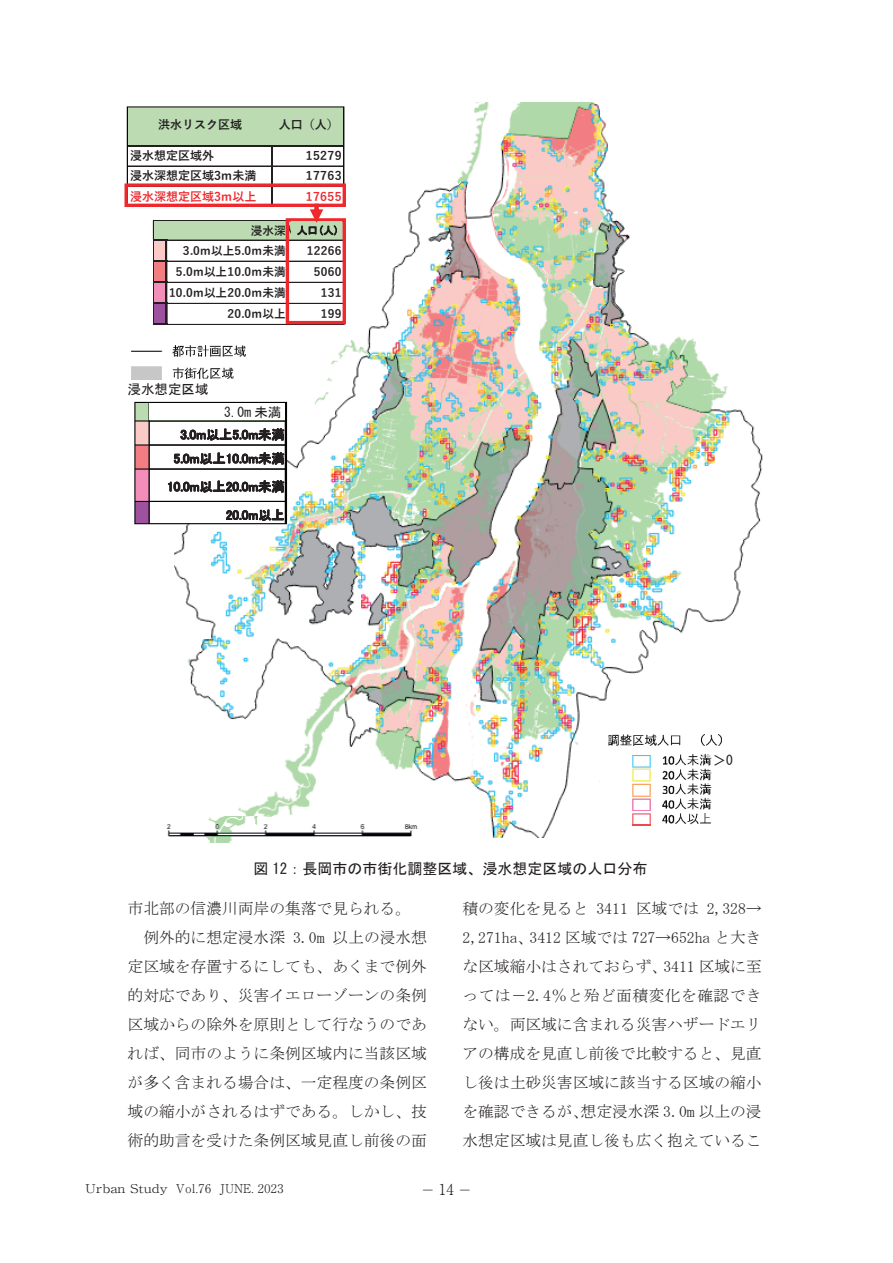
<style>
.page{position:relative;width:893px;height:1263px;background:#fff}
.page>*{position:absolute;margin:0;border:0;box-sizing:border-box;transform-origin:0 0}
.t1{font:15.75px/29.1px "MS Mincho";color:#231f20;text-align:justify}
.t2{font:15px "MS Gothic";color:#231f20}
.t3{font:13.5px "MS Gothic";color:#231f20}
.t4{font:300 13.5px "Ryumin Pro";color:#231f20;scale:1.3 1}
.t5{font:13.2px/24px "MS P Gothic";color:#231f20;text-align:center}
.t6{font:700 12px "Yu Gothic";letter-spacing:.005em;color:#231f20}
.t7{font:300 12px "Ryumin Pro";color:#231f20;scale:1.2 1}
.t8{font:700 12px "Yu Gothic";letter-spacing:.015em;color:#ee292d}
.t9{font:700 11.7px/20.2px "Yu Gothic";letter-spacing:.02em;color:#231f20}
.t10{font:10.5px "MS Gothic";color:#231f20}
.s1{font-size:15px}
</style>
<div class="page">
<img style="left:175px;top:103px;width:588px;height:735px">
<div style="left:600px;top:729px;width:158px;height:100px;background:#fff"></div>
<img style="left:608px;top:734px;width:114px;height:91px">
<svg style="left:633px;top:824px;width:18px;height:1px"></svg>
<div style="left:128px;top:107px;width:216px;height:97px;background:#fff"></div>
<div style="left:128px;top:107px;width:216px;height:19px;background:#bcdbb3"></div>
<div style="left:128px;top:125px;width:216px;height:22px;background:#bcdbb3"></div>
<hr style="left:128px;top:166px;width:144px;height:1px;background:#231f20">
<hr style="left:273px;top:166px;width:70px;height:1px;background:#231f20">
<hr style="left:272px;top:147px;width:1px;height:57px;background:#231f20">
<hr style="left:128px;top:145px;width:216px;height:2px;background:#231f20">
<div style="left:127px;top:107px;width:217px;height:98px;border:1px solid #030303"></div>
<svg style="left:124px;top:181px;width:224px;height:145px"></svg>
<div style="left:131px;top:344px;width:126px;height:37px;background:#fff"></div>
<img style="left:131px;top:345px;width:115px;height:34px">
<img style="left:131px;top:378px;width:31px;height:1px">
<div style="left:135px;top:403px;width:151px;height:120px;background:#fff"></div>
<div style="left:135px;top:403px;width:150px;height:18px;background:#bcdbb3"></div>
<div style="left:135px;top:421px;width:14px;height:24px;background:#facac6"></div>
<div style="left:135px;top:445px;width:14px;height:24px;background:#f27e83"></div>
<div style="left:135px;top:469px;width:14px;height:32px;background:#f38dba"></div>
<div style="left:135px;top:501px;width:14px;height:22px;background:#9e519f"></div>
<hr style="left:148px;top:403px;width:2px;height:120px;background:#030303">
<hr style="left:135px;top:420px;width:151px;height:1px;background:#030303">
<hr style="left:135px;top:444px;width:151px;height:2px;background:#030303">
<hr style="left:135px;top:468px;width:151px;height:2px;background:#030303">
<hr style="left:135px;top:501px;width:151px;height:1px;background:#030303">
<div style="left:134px;top:402px;width:153px;height:122px;border:1px solid #030303"></div>
<div style="left:150px;top:403px;width:135px;height:17px;background:#fff"></div>
<img style="left:166px;top:816px;width:253px;height:26px">
<p class="t6" style="left:158px;top:118px;width:85px">洪⽔リスク区域</p>
<p class="t6" style="left:279px;top:118px;width:61px">⼈⼝（⼈）</p>
<p class="t6" style="left:130px;top:149px;width:85px">浸⽔想定区域外</p>
<p class="t6" style="left:306px;top:149px;width:37px">15279</p>
<p class="t6" style="left:130px;top:169px;width:128px">浸⽔深想定区域3m未満</p>
<p class="t6" style="left:306px;top:169px;width:37px">17763</p>
<p class="t8" style="left:130px;top:190px;width:128px">浸⽔深想定区域3m以上</p>
<p class="t8" style="left:306px;top:190px;width:37px">17655</p>
<p class="t9" style="left:183px;top:220px;width:160px;text-indent:68px">浸⽔深⼈⼝（⼈）<br>3.0m以上5.0m未満</p>
<p class="t10" style="left:297px;top:225px;width:44px">人口(人)</p>
<p class="t9" style="left:307px;top:241px;width:36px">12266</p>
<p class="t9" style="left:176px;top:262px;width:111px">5.0m以上10.0m未満</p>
<p class="t9" style="left:314px;top:262px;width:29px">5060</p>
<p class="t9" style="left:169px;top:283px;width:118px">10.0m以上20.0m未満</p>
<p class="t9" style="left:321px;top:283px;width:22px">131</p>
<p class="t9" style="left:227px;top:304px;width:60px">20.0m以上</p>
<p class="t9" style="left:321px;top:304px;width:22px">199</p>
<p class="t3" style="left:128px;top:383px;width:82px">浸水想定区域</p>
<p class="t3" style="left:224px;top:405px;width:59px">3.0m 未満</p>
<p class="t5" style="left:174px;top:422px;width:112px">3.0m以上5.0m未満<br>5.0m以上10.0m未満</p>
<p class="t5" style="left:167px;top:472px;width:119px;line-height:28.3px;text-align:right">10.0m以上20.0m未満<br>20.0m以上</p>
<p class="t2" style="left:254px;top:861px;width:395px">図 12：長岡市の市街化調整区域、浸水想定区域の人口分布</p>
<p class="t3" style="left:713px;top:753px;width:22px">＞0</p>
<p class="t1" style="left:128px;top:893px;width:285px">市北部の信濃川両岸の集落で見られる。</p>
<p class="t1" style="left:143px;top:922px;width:285px">例外的に想定浸水深 3.0m 以上の浸水想</p>
<p class="t1" style="left:128px;top:951px;width:301px">定区域を存置するにしても、あくまで例外</p>
<p class="t1" style="left:128px;top:980px;width:301px">的対応であり、災害イエローゾーンの条例</p>
<p class="t1" style="left:128px;top:1010px;width:301px">区域からの除外を原則として行なうのであ</p>
<p class="t1" style="left:128px;top:1039px;width:301px">れば、同市のように条例区域内に当該区域</p>
<p class="t1" style="left:128px;top:1068px;width:301px">が多く含まれる場合は、一定程度の条例区</p>
<p class="t1" style="left:128px;top:1097px;width:301px">域の縮小がされるはずである。しかし、技</p>
<p class="t1" style="left:128px;top:1126px;width:301px">術的助言を受けた条例区域見直し前後の面</p>
<p class="t1" style="left:462px;top:893px;width:301px">積の変化を見ると 3411 区域では 2,328→ 2,271ha、3412 区域では 727→652ha と大きな区域縮小はされておらず、3411 区域に至っては－2.4％と殆ど面積変化を確認できない。両区域に含まれる災害ハザードエリアの構成を見直し前後で比較すると、見直し後は土砂災害区域に該当する区域の縮小を確認できるが、想定浸水深 3.0m 以上の浸水想定区域は見直し後も広く抱えているこ</p>
<p class="t7" style="left:85px;top:1179px;width:167px">Urban Study Vol.76 JUNE. 2023</p>
<p class="t4" style="left:419px;top:1179px;width:43px">−<span class="s1">14</span>−</p>
</div>
